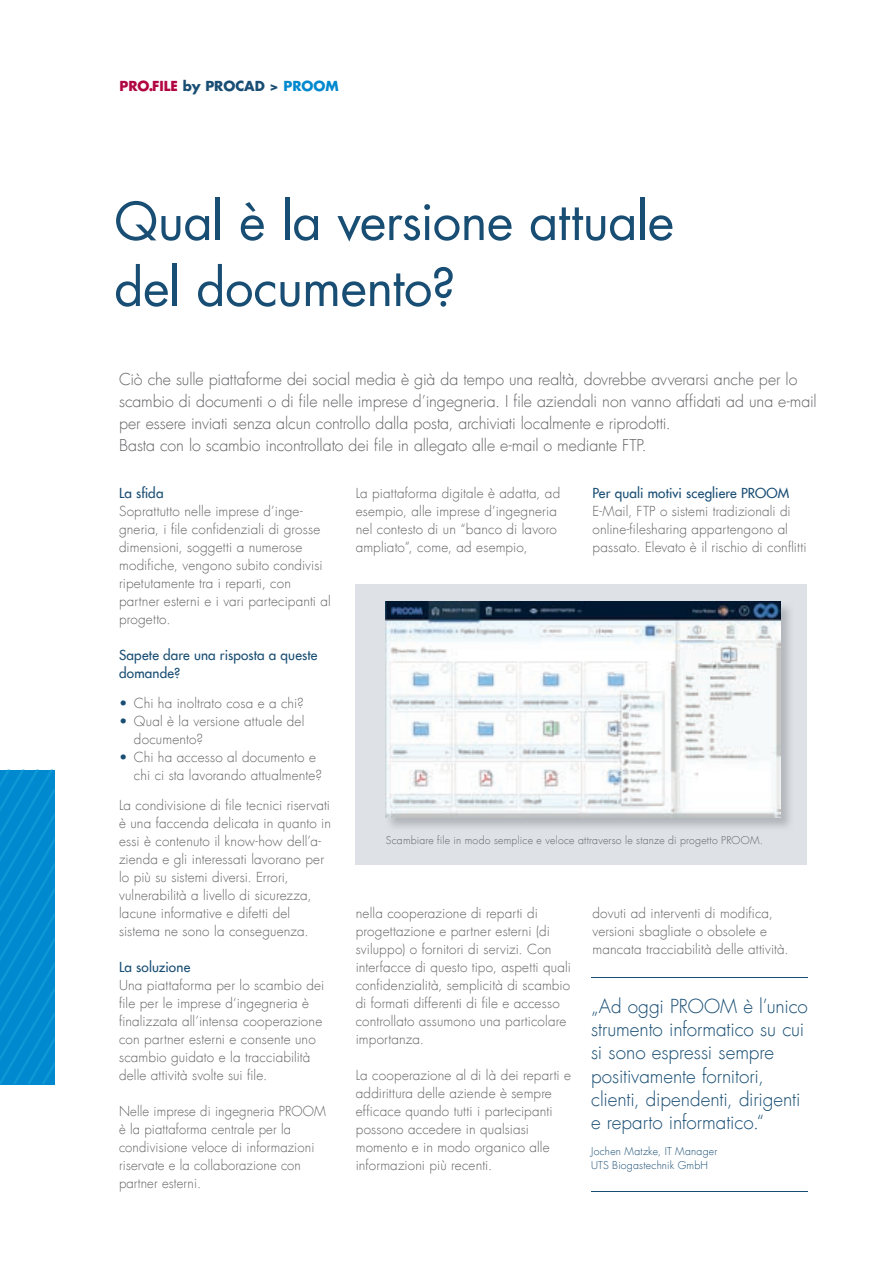
<style>
.page{position:relative;width:893px;height:1263px;background:#fff}
.page>*{position:absolute;margin:0;border:0;box-sizing:border-box;transform-origin:0 0}
.t1{font:51px/66px "Futura Com";letter-spacing:-.015em;color:#194e74}
.t2{font:300 18.9px/23.1px "Futura Com";letter-spacing:-.005em;color:#194e74}
.t3{font:300 16.05px/22.2px "Futura Com";letter-spacing:-.01em;color:#636366}
.t4{font:300 13.5px/18px "Futura Com";letter-spacing:.01em;color:#636366}
.t5{font:500 13.5px/18px "Futura Com";letter-spacing:.01em;color:#194e74}
.t6{font:700 13.5px "Futura Com";color:#194e74}
.t7{font:300 10.5px "Futura Com";letter-spacing:.02em;color:#636366}
.t8{font:300 10.5px/14.1px "Futura Com";letter-spacing:.02em;color:#194e74}
.s1{color:#b00540}
.s2{color:#0089cf}
.s3{color:#194e74}
</style>
<div class="page">
<svg style="left:0;top:770px;width:55px;height:314px"></svg>
<div style="left:356px;top:584px;width:451px;height:280px;background:#dee2e6"></div>
<img style="left:385px;top:601px;width:405px;height:226px">
<img style="left:386px;top:602px;width:394px;height:215px">
<hr style="left:591px;top:977px;width:217px;height:1px;background:#194e74">
<hr style="left:591px;top:1191px;width:217px;height:1px;background:#194e74">
<p class="t6" style="left:119px;top:75px;width:221px"><span class="s1">PRO.FILE</span> by PROCAD &gt; <span class="s2">PROOM</span></p>
<h1 class="t1" style="left:114px;top:188px;width:561px">Qual è la versione attuale del documento?</h1>
<p class="t3" style="left:119px;top:368px;width:699px">Ciò che sulle piattaforme dei social media è già da tempo una realtà, dovrebbe avverarsi anche per lo scambio di documenti o di file nelle imprese d’ingegneria. I file aziendali non vanno affidati ad una e-mail per essere inviati senza alcun controllo dalla posta, archiviati localmente e riprodotti.<br>Basta con lo scambio incontrollato dei file in allegato alle e-mail o mediante FTP.</p>
<p class="t5" style="left:119px;top:483px;width:46px">La sfida</p>
<p class="t4" style="left:119px;top:502px;width:213px">Soprattutto nelle imprese d’inge&shy;gneria, i file confidenziali di grosse dimensioni, soggetti a numerose modifiche, vengono subito condivisi ripetutamente tra i reparti, con partner esterni e i vari partecipanti al progetto.</p>
<p class="t5" style="left:119px;top:645px;width:200px">Sapete dare una risposta a queste domande?</p>
<p class="t4" style="left:119px;top:694px;width:186px"><span class="s3">•</span> Chi ha inoltrato cosa e a chi?</p>
<p class="t4" style="left:134px;top:712px;width:172px;text-indent:-15px"><span class="s3">•</span> Qual è la versione attuale del documento?</p>
<p class="t4" style="left:134px;top:748px;width:190px;text-indent:-15px"><span class="s3">•</span> Chi ha accesso al documento e chi ci sta lavorando attualmente?</p>
<p class="t4" style="left:119px;top:796px;width:213px">La condivisione di file tecnici riservati è una faccenda delicata in quanto in essi è contenuto il know-how dell’a&shy;zienda e gli interessati lavorano per lo più su sistemi diversi. Errori, vulnerabilità a livello di sicurezza, lacune informative e difetti del sistema ne sono la conseguenza.</p>
<p class="t5" style="left:119px;top:957px;width:73px">La soluzione</p>
<p class="t4" style="left:119px;top:976px;width:207px">Una piattaforma per lo scambio dei file per le imprese d‘ingegneria è finalizzata all’intensa cooperazione con partner esterni e consente uno scambio guidato e la tracciabilità delle attività svolte sui file.</p>
<p class="t4" style="left:119px;top:1102px;width:208px">Nelle imprese di ingegneria PROOM è la piattaforma centrale per la condivisione veloce di informazioni riservate e la collaborazione con partner esterni.</p>
<p class="t4" style="left:356px;top:484px;width:206px">La piattaforma digitale è adatta, ad esempio, alle imprese d’ingegneria nel contesto di un “banco di lavoro ampliato”, come, ad esempio,</p>
<p class="t5" style="left:592px;top:483px;width:198px">Per quali motivi scegliere PROOM</p>
<p class="t4" style="left:592px;top:502px;width:215px">E-Mail, FTP o sistemi tradizionali di online-filesharing appartengono al passato. Elevato è il rischio di conflitti</p>
<p class="t7" style="left:386px;top:833px;width:379px">Scambiare file in modo semplice e veloce attraverso le stanze di progetto PROOM.</p>
<p class="t4" style="left:356px;top:904px;width:217px">nella cooperazione di reparti di progettazione e partner esterni (di sviluppo) o fornitori di servizi. Con interfacce di questo tipo, aspetti quali confidenzialità, semplicità di scambio di formati differenti di file e accesso controllato assumono una particolare importanza.</p>
<p class="t4" style="left:356px;top:1066px;width:217px">La cooperazione al di là dei reparti e addirittura delle aziende è sempre efficace quando tutti i partecipanti possono accedere in qualsiasi momento e in modo organico alle informazioni più recenti.</p>
<p class="t4" style="left:592px;top:904px;width:198px">dovuti ad interventi di modifica, versioni sbagliate o obsolete e mancata tracciabilità delle attività.</p>
<h2 class="t2" style="left:591px;top:995px;width:218px">„Ad oggi PROOM è l’unico strumento informatico su cui si sono espressi sempre positivamente fornitori, clienti, dipendenti, dirigenti e reparto informatico.“</h2>
<p class="t8" style="left:591px;top:1144px;width:128px">Jochen Matzke, IT Manager<br>UTS Biogastechnik GmbH</p>
</div>
